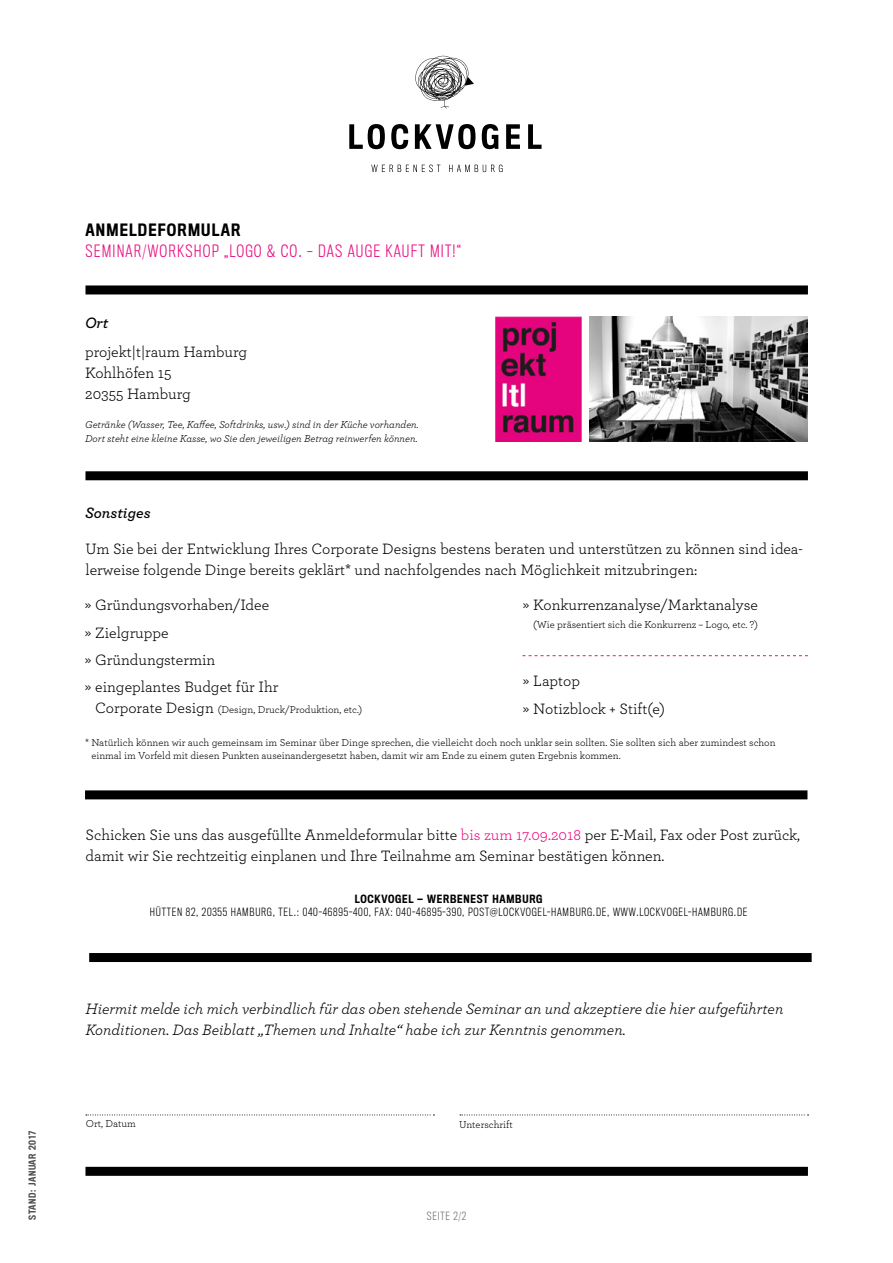
<style>
.page{position:relative;width:893px;height:1263px;background:#fff}
.page>*{position:absolute;margin:0;border:0;box-sizing:border-box;transform-origin:0 0}
.t1{font:15.75px/21px "Archer";color:#000}
.t2{font:italic 15.75px/21px "Archer";color:#000}
.t3{font:300 condensed 15.75px "Titling Gothic FB";letter-spacing:.075em;color:#e71183}
.t4{font:500 condensed 15.75px "Titling Gothic FB";letter-spacing:.075em;color:#000}
.t5{font:italic 600 15.75px "Archer";color:#000}
.t6{font:10.5px/13.5px "Archer";color:#000}
.t7{font:italic 10.5px/13.5px "Archer";color:#000}
.t8{font:300 condensed 10.5px "Titling Gothic FB";letter-spacing:.075em;color:#000}
.t9{font:500 condensed 10.5px "Titling Gothic FB";letter-spacing:.075em;color:#000}
.t10{font:300 condensed 10.5px "Titling Gothic FB";letter-spacing:.075em;color:#6e6e6e}
.t11{font:500 9px "Titling Gothic FB Cond";letter-spacing:.075em;color:#000}
.s1{font-size:15.75px}
.s2{color:#e71183}
</style>
<div class="page">
<svg style="left:349px;top:124px;width:36px;height:25px"></svg>
<svg style="left:391px;top:124px;width:17px;height:25px"></svg>
<svg style="left:415px;top:124px;width:60px;height:25px"></svg>
<svg style="left:482px;top:124px;width:16px;height:25px"></svg>
<svg style="left:506px;top:124px;width:14px;height:25px"></svg>
<svg style="left:528px;top:124px;width:14px;height:25px"></svg>
<svg style="left:371px;top:165px;width:69px;height:7px"></svg>
<svg style="left:449px;top:165px;width:54px;height:7px"></svg>
<svg style="left:415px;top:55px;width:59px;height:54px"></svg>
<svg style="left:86px;top:1114px;width:348px;height:1px"></svg>
<svg style="left:460px;top:1114px;width:348px;height:1px"></svg>
<img style="left:589px;top:317px;width:219px;height:124px">
<img style="left:496px;top:317px;width:85px;height:124px">
<div style="left:85px;top:285px;width:723px;height:9px;background:#000"></div>
<div style="left:85px;top:471px;width:723px;height:9px;background:#000"></div>
<div style="left:85px;top:790px;width:722px;height:9px;background:#000"></div>
<div style="left:89px;top:953px;width:723px;height:9px;background:#000"></div>
<div style="left:85px;top:1167px;width:723px;height:9px;background:#000"></div>
<svg style="left:522px;top:655px;width:286px;height:1px"></svg>
<p class="t11" style="left:27px;top:1220px;width:90px;rotate:-90deg">stand: Januar 2017</p>
<p class="t4" style="left:85px;top:220px;width:157px">ANMELDEFORMULAR</p>
<p class="t3" style="left:85px;top:241px;width:377px">SEMINAR/WORKSHOP „LOGO &amp; CO. – DAS AUGE KAUFT MIT!“</p>
<p class="t5" style="left:85px;top:311px;width:25px">Ort</p>
<p class="t1" style="left:85px;top:341px;width:164px">projekt|t|raum Hamburg<br>Kohlhöfen 15<br>20355 Hamburg</p>
<p class="t7" style="left:85px;top:417px;width:335px">Getränke (Wasser, Tee, Kaffee, Softdrinks, usw.) sind in der Küche vorhanden.<br>Dort steht eine kleine Kasse, wo Sie den jeweiligen Betrag reinwerfen können.</p>
<p class="t5" style="left:85px;top:501px;width:67px">Sonstiges</p>
<p class="t1" style="left:85px;top:538px;width:719px">Um Sie bei der Entwicklung Ihres Corporate Designs bestens beraten und unterstützen zu können sind idea&shy;lerweise folgende Dinge bereits geklärt* und nachfolgendes nach Möglichkeit mitzubringen:</p>
<p class="t1" style="left:85px;top:594px;width:186px">» Gründungsvorhaben/Idee</p>
<p class="t1" style="left:522px;top:594px;width:237px">» Konkurrenzanalyse/Marktanalyse</p>
<p class="t6" style="left:533px;top:617px;width:226px">(Wie präsentiert sich die Konkurrenz – Logo, etc. ?)</p>
<p class="t1" style="left:85px;top:646px;width:195px;line-height:26.4px">» Gründungstermin<br>» eingeplantes Budget für Ihr</p>
<p class="t6" style="left:95px;top:702px;width:269px"><span class="s1">Corporate Design</span> (Design, Druck/Produktion, etc.)</p>
<p class="t1" style="left:85px;top:621px;width:86px">» Zielgruppe</p>
<p class="t1" style="left:522px;top:666px;width:144px;line-height:27.5px">» Laptop<br>» Notizblock + Stift(e)</p>
<p class="t6" style="left:91px;top:735px;width:686px;text-indent:-6px">* Natürlich können wir auch gemeinsam im Seminar über Dinge sprechen, die vielleicht doch noch unklar sein sollten. Sie sollten sich aber zumindest schon einmal im Vorfeld mit diesen Punkten auseinandergesetzt haben, damit wir am Ende zu einem guten Ergebnis kommen.</p>
<p class="t1" style="left:86px;top:824px;width:716px">Schicken Sie uns das ausgefüllte Anmeldeformular bitte <span class="s2">bis zum 17.09.2018</span> per E-Mail, Fax oder Post zurück, damit wir Sie rechtzeitig einplanen und Ihre Teilnahme am Seminar bestätigen können.</p>
<p class="t9" style="left:355px;top:893px;width:189px">LOCKVOGEL – WERBENEST HAMBURG</p>
<p class="t8" style="left:150px;top:906px;width:472px">HÜTTEN 82, 20355 HAMBURG, TEL.: 040-46895-400, FAX: 040-46895-390, POST@LOCKVOGEL-HAMBURG.DE, WWW</p>
<p class="t8" style="left:636px;top:906px;width:112px">.LOCKVOGEL-HAMBURG.DE</p>
<p class="t2" style="left:85px;top:997px;width:699px">Hiermit melde ich mich verbindlich für das oben stehende Seminar an und akzeptiere die hier aufgeführten<br>Konditionen. Das Beiblatt „Themen und Inhalte“ habe ich zur Kenntnis genommen.</p>
<p class="t6" style="left:86px;top:1116px;width:52px">Ort, Datum</p>
<p class="t6" style="left:459px;top:1117px;width:55px">Unterschrift</p>
<p class="t10" style="left:427px;top:1210px;width:41px">SEITE 2/2</p>
</div>
